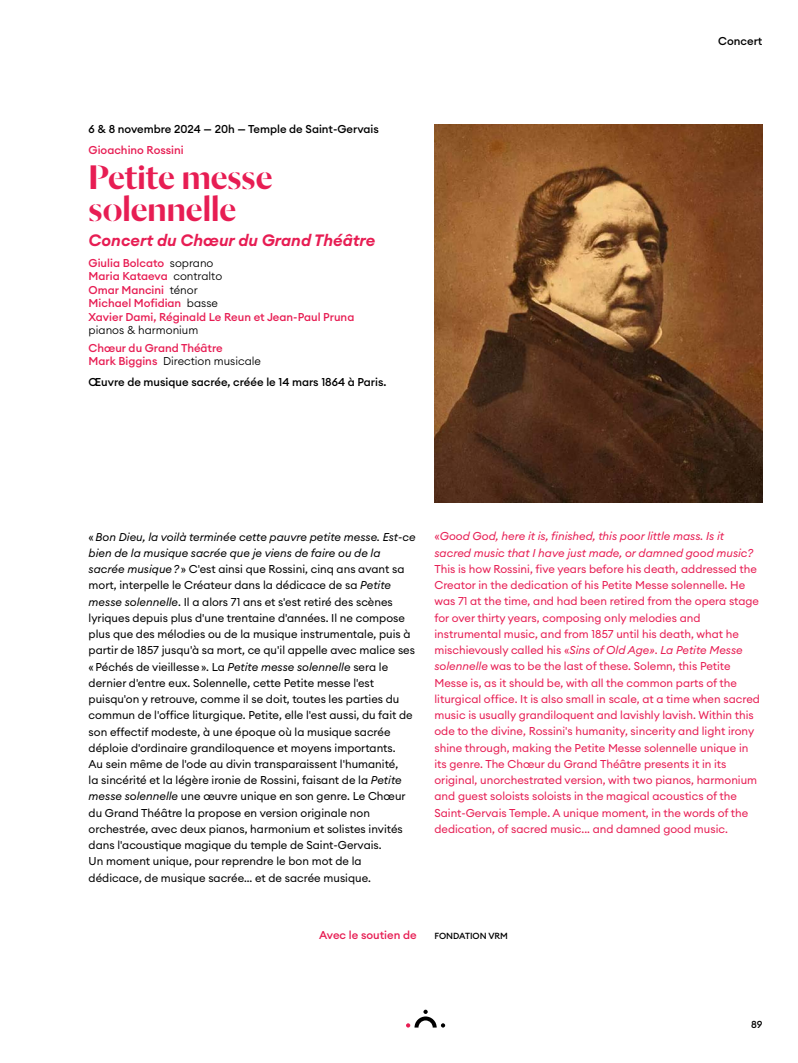
<style>
.page{position:relative;width:798px;height:1063px;background:#fff}
.page>*{position:absolute;margin:0;border:0;box-sizing:border-box;transform-origin:0 0}
.t1{font:500 37.5px/32.5px "Dala Moa";color:#e71d53}
.t2{font:italic 600 16.25px "Euclid Circular A";color:#e71d53}
.t3{font:11.25px/16.2px "Euclid Circular A";color:#000}
.t4{font:11.25px/16.2px "Euclid Circular A";color:#e71d53}
.t5{font:500 11.25px/13.5px "Euclid Circular A";color:#e71d53}
.t6{font:italic 11.25px/16.2px "Euclid Circular A";color:#e71d53}
.t7{font:500 11.25px "Euclid Circular A";color:#000}
.t8{font:300 11.25px "Euclid Circular A";color:#000}
.t9{font:500 10px "Euclid Circular A";color:#000}
.t10{font:500 8.75px "Euclid Circular A";color:#000}
.s1{font-weight:300;color:#000}
.s2{font-style:italic}
.s3{font-style:normal}
</style>
<div class="page">
<svg style="left:406px;top:1010px;width:39px;height:18px"></svg>
<img style="left:434px;top:124px;width:328px;height:378px">
<p class="t7" style="left:89px;top:122px;width:292px">6 &amp; 8 novembre 2024 — 20h — Temple de Saint-Gervais</p>
<p class="t5" style="left:89px;top:143px;width:97px">Gioachino Rossini</p>
<h1 class="t1" style="left:89px;top:159px;width:185px">Petite messe solennelle</h1>
<h2 class="t2" style="left:89px;top:230px;width:288px">Concert du Chœur du Grand Théâtre</h2>
<p class="t5" style="left:89px;top:256px;width:267px">Giulia Bolcato <span class="s1">soprano<br></span>Maria Kataeva <span class="s1">contralto<br></span>Omar Mancini <span class="s1">ténor<br></span>Michael Mofidian <span class="s1">basse<br></span>Xavier Dami, Réginald Le Reun et Jean-Paul Pruna</p>
<p class="t8" style="left:89px;top:323px;width:111px">pianos &amp; harmonium</p>
<p class="t5" style="left:89px;top:341px;width:174px">Chœur du Grand Théâtre<br>Mark Biggins <span class="s1">Direction musicale</span></p>
<p class="t7" style="left:89px;top:375px;width:299px">Œuvre de musique sacrée, créée le 14 mars 1864 à Paris.</p>
<p class="t7" style="left:718px;top:33px;width:46px">Concert</p>
<p class="t3" style="left:89px;top:528px;width:328px">« <span class="s2">Bon Dieu, la voilà terminée cette pauvre petite messe. Est-ce bien de la musique sacrée que je viens de faire ou de la sacrée musique ?</span> » C'est ainsi que Rossini, cinq ans avant sa mort, interpelle le Créateur dans la dédicace de sa <span class="s2">Petite messe solennelle</span>. Il a alors 71 ans et s'est retiré des scènes lyriques depuis plus d'une trentaine d'années. Il ne compose plus que des mélodies ou de la musique instrumentale, puis à partir de 1857 jusqu'à sa mort, ce qu'il appelle avec malice ses « Péchés de vieillesse ». La <span class="s2">Petite messe solennelle</span> sera le dernier d'entre eux. Solennelle, cette Petite messe l'est puisqu'on y retrouve, comme il se doit, toutes les parties du commun de l'office liturgique. Petite, elle l'est aussi, du fait de son effectif modeste, à une époque où la musique sacrée déploie d'ordinaire grandiloquence et moyens importants.<br>Au sein même de l'ode au divin transparaissent l'humanité,<br>la sincérité et la légère ironie de Rossini, faisant de la <span class="s2">Petite messe solennelle</span> une œuvre unique en son genre. Le Chœur du Grand Théâtre la propose en version originale non orchestrée, avec deux pianos, harmonium et solistes invités dans l'acoustique magique du temple de Saint-Gervais.<br>Un moment unique, pour reprendre le bon mot de la dédicace, de musique sacrée… et de sacrée musique.</p>
<p class="t6" style="left:434px;top:528px;width:320px"><span class="s3">«</span>Good God, here it is, finished, this poor little mass. Is it sacred music that I have just made, or damned good music?</p>
<p class="t4" style="left:434px;top:561px;width:327px">This is how Rossini, five years before his death, addressed the Creator in the dedication of his Petite Messe solennelle. He was 71 at the time, and had been retired from the opera stage for over thirty years, composing only melodies and instrumental music, and from 1857 until his death, what he mischievously called his «<span class="s2">Sins of Old Age»</span>. <span class="s2">La Petite Messe solennelle</span> was to be the last of these. Solemn, this Petite Messe is, as it should be, with all the common parts of the liturgical office. It is also small in scale, at a time when sacred music is usually grandiloquent and lavishly lavish. Within this ode to the divine, Rossini's humanity, sincerity and light irony shine through, making the Petite Messe solennelle unique in its genre. The Chœur du Grand Théâtre presents it in its original, unorchestrated version, with two pianos, harmonium and guest soloists soloists in the magical acoustics of the Saint-Gervais Temple. A unique moment, in the words of the dedication, of sacred music... and damned good music.</p>
<p class="t5" style="left:319px;top:928px;width:99px">Avec le soutien de</p>
<p class="t10" style="left:434px;top:930px;width:75px">FONDATION VRM</p>
<p class="t9" style="left:750px;top:1018px;width:13px">89</p>
</div>
